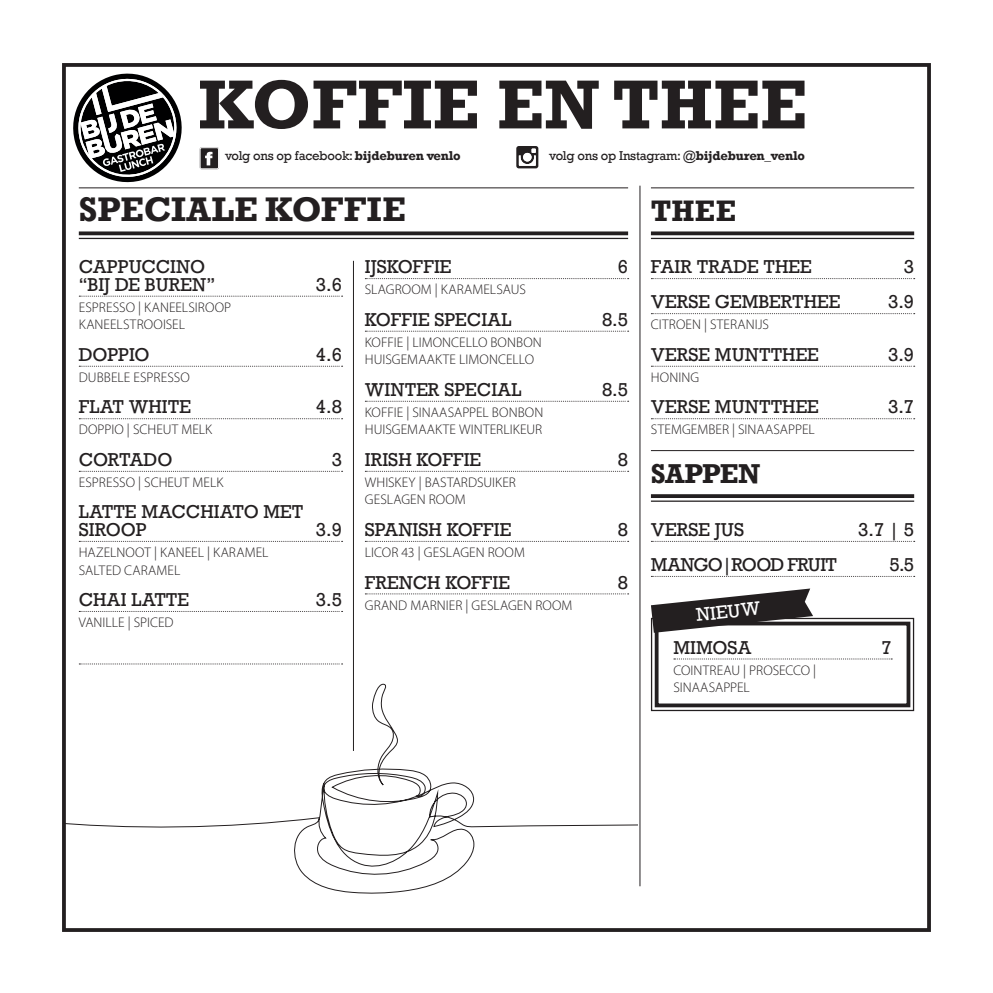
<style>
.page{position:relative;width:993px;height:993px;background:#fff}
.page>*{position:absolute;margin:0;border:0;box-sizing:border-box;transform-origin:0 0}
.KOP{font:700 70.35px "Rockwell";color:#231f20}
.TK-NIVEAU_1{font:700 35px "Rockwell";letter-spacing:.005em;color:#231f20}
.TK-NIVEAU_1-2{font:700 30.45px "Rockwell";color:#231f20}
.TK-NIVEAU_1-3{font:700 28px "Rockwell";letter-spacing:-.02em;color:#231f20}
.Kopjes_NOVA{font:17.5px/17.5px "Rockwell Nova";color:#231f20}
.Kopjes_NOVA-2{font:17.5px "Rockwell Nova";letter-spacing:-.04em;color:#231f20}
.Kopjes_NOVA-3{font:17.5px "Rockwell Nova";color:#fff}
.Body{font:14px/17.5px "Myriad Variable Concept";letter-spacing:.005em;color:#231f20}
.t1{font:13.12px "Rockwell";letter-spacing:-.02em;color:#231f20}
.s1{font-weight:700}
</style>
<div class="page">
<div style="left:62px;top:63px;width:868px;height:868px;border:4px solid #231f20"></div>
<hr style="left:79px;top:187px;width:549px;height:1px;background:#231f20">
<svg style="left:79px;top:231px;width:549px;height:4px;background:#3c393a"></svg>
<hr style="left:79px;top:238px;width:549px;height:1px;background:#231f20">
<svg style="left:79px;top:295px;width:263px;height:1px"></svg>
<svg style="left:79px;top:365px;width:263px;height:1px"></svg>
<svg style="left:79px;top:418px;width:263px;height:1px"></svg>
<svg style="left:79px;top:470px;width:263px;height:1px"></svg>
<svg style="left:79px;top:540px;width:263px;height:1px"></svg>
<svg style="left:79px;top:663px;width:263px;height:1px"></svg>
<svg style="left:365px;top:278px;width:263px;height:1px"></svg>
<svg style="left:365px;top:330px;width:263px;height:1px"></svg>
<svg style="left:365px;top:400px;width:263px;height:1px"></svg>
<svg style="left:365px;top:470px;width:263px;height:1px"></svg>
<svg style="left:365px;top:540px;width:263px;height:1px"></svg>
<svg style="left:365px;top:593px;width:263px;height:1px"></svg>
<hr style="left:650px;top:187px;width:263px;height:1px;background:#231f20">
<svg style="left:650px;top:231px;width:263px;height:4px"></svg>
<hr style="left:650px;top:238px;width:263px;height:1px;background:#231f20">
<svg style="left:651px;top:278px;width:263px;height:1px"></svg>
<svg style="left:651px;top:313px;width:263px;height:1px"></svg>
<svg style="left:651px;top:365px;width:263px;height:1px"></svg>
<svg style="left:651px;top:418px;width:263px;height:1px"></svg>
<hr style="left:650px;top:450px;width:263px;height:1px;background:#231f20">
<svg style="left:650px;top:494px;width:263px;height:4px"></svg>
<hr style="left:650px;top:500px;width:263px;height:1px;background:#231f20">
<svg style="left:651px;top:540px;width:261px;height:1px"></svg>
<svg style="left:516px;top:146px;width:22px;height:22px"></svg>
<div style="left:199px;top:147px;width:20px;height:22px;background:#231f20;border-radius:2px"></div>
<div style="left:198px;top:146px;width:22px;height:24px;border:1px solid #fff;border-radius:3px"></div>
<div style="left:200px;top:147px;width:19px;height:22px;border:1px solid #fff;border-radius:2px"></div>
<svg style="left:205px;top:152px;width:7px;height:13px"></svg>
<svg style="left:66px;top:766px;width:571px;height:127px"></svg>
<svg style="left:371px;top:683px;width:26px;height:102px"></svg>
<hr style="left:353px;top:261px;width:1px;height:489px;background:#231f20">
<hr style="left:639px;top:185px;width:1px;height:700px;background:#231f20">
<svg style="left:73px;top:73px;width:109px;height:110px"></svg>
<svg style="left:650px;top:588px;width:264px;height:123px"></svg>
<p class="KOP" style="left:198px;top:62px;width:609px">KOFFIE EN THEE</p>
<p class="t1" style="left:225px;top:148px;width:237px">volg ons op facebook: <span class="s1">bijdeburen venlo</span></p>
<p class="t1" style="left:549px;top:148px;width:257px">volg ons op Instagram: @<span class="s1">bijdeburen_venlo</span></p>
<p class="TK-NIVEAU_1" style="left:79px;top:188px;width:328px">SPECIALE KOFFIE</p>
<p class="Kopjes_NOVA" style="left:79px;top:258px;width:138px">CAPPUCCINO “BIJ DE BUREN”</p>
<p class="Kopjes_NOVA" style="left:365px;top:258px;width:88px">IJSKOFFIE</p>
<p class="Kopjes_NOVA" style="left:617px;top:258px;width:12px">6</p>
<p class="Body" style="left:365px;top:281px;width:162px">SLAGROOM | KARAMELSAUS</p>
<p class="Kopjes_NOVA" style="left:365px;top:311px;width:148px">KOFFIE SPECIAL</p>
<p class="Kopjes_NOVA" style="left:601px;top:311px;width:28px">8.5</p>
<p class="Body" style="left:365px;top:333px;width:178px">KOFFIE | LIMONCELLO BONBON</p>
<p class="Body" style="left:365px;top:351px;width:171px">HUISGEMAAKTE LIMONCELLO</p>
<p class="Kopjes_NOVA" style="left:365px;top:381px;width:158px">WINTER SPECIAL</p>
<p class="Kopjes_NOVA" style="left:601px;top:381px;width:28px">8.5</p>
<p class="Body" style="left:365px;top:403px;width:180px">KOFFIE | SINAASAPPEL BONBON</p>
<p class="Body" style="left:365px;top:421px;width:179px">HUISGEMAAKTE WINTERLIKEUR</p>
<p class="Kopjes_NOVA" style="left:365px;top:451px;width:118px">IRISH KOFFIE</p>
<p class="Kopjes_NOVA" style="left:617px;top:451px;width:12px">8</p>
<p class="Body" style="left:365px;top:473px;width:153px">WHISKEY | BASTARDSUIKER</p>
<p class="Body" style="left:365px;top:491px;width:102px">GESLAGEN ROOM</p>
<p class="Kopjes_NOVA" style="left:365px;top:521px;width:148px">SPANISH KOFFIE</p>
<p class="Kopjes_NOVA" style="left:617px;top:521px;width:12px">8</p>
<p class="Body" style="left:365px;top:543px;width:161px">LICOR 43 | GESLAGEN ROOM</p>
<p class="Kopjes_NOVA" style="left:365px;top:573px;width:147px">FRENCH KOFFIE</p>
<p class="Kopjes_NOVA" style="left:617px;top:573px;width:12px">8</p>
<p class="Body" style="left:365px;top:596px;width:209px">GRAND MARNIER | GESLAGEN ROOM</p>
<p class="Kopjes_NOVA" style="left:316px;top:276px;width:28px">3.6</p>
<p class="Body" style="left:79px;top:298px;width:154px">ESPRESSO | KANEELSIROOP<br>KANEELSTROOISEL</p>
<p class="Kopjes_NOVA" style="left:79px;top:346px;width:72px">DOPPIO</p>
<p class="Kopjes_NOVA" style="left:316px;top:346px;width:28px">4.6</p>
<p class="Body" style="left:79px;top:368px;width:112px">DUBBELE ESPRESSO</p>
<p class="Kopjes_NOVA" style="left:79px;top:398px;width:114px">FLAT WHITE</p>
<p class="Kopjes_NOVA" style="left:316px;top:398px;width:28px">4.8</p>
<p class="Body" style="left:79px;top:421px;width:135px">DOPPIO | SCHEUT MELK</p>
<p class="Kopjes_NOVA" style="left:79px;top:451px;width:95px">CORTADO</p>
<p class="Kopjes_NOVA" style="left:331px;top:451px;width:12px">3</p>
<p class="Body" style="left:79px;top:473px;width:146px">ESPRESSO | SCHEUT MELK</p>
<p class="Kopjes_NOVA" style="left:79px;top:503px;width:226px">LATTE MACCHIATO MET<br>SIROOP</p>
<p class="Kopjes_NOVA" style="left:316px;top:521px;width:28px">3.9</p>
<p class="Body" style="left:79px;top:543px;width:191px">HAZELNOOT | KANEEL | KARAMEL</p>
<p class="Body" style="left:79px;top:561px;width:103px">SALTED CARAMEL</p>
<p class="Kopjes_NOVA" style="left:79px;top:591px;width:112px">CHAI LATTE</p>
<p class="Kopjes_NOVA" style="left:316px;top:591px;width:28px">3.5</p>
<p class="Body" style="left:79px;top:613px;width:96px">VANILLE | SPICED</p>
<p class="TK-NIVEAU_1-2" style="left:650px;top:192px;width:87px">THEE</p>
<p class="Kopjes_NOVA" style="left:650px;top:258px;width:162px">FAIR TRADE THEE</p>
<p class="Kopjes_NOVA" style="left:903px;top:258px;width:12px">3</p>
<p class="Kopjes_NOVA" style="left:650px;top:293px;width:191px">VERSE GEMBERTHEE</p>
<p class="Kopjes_NOVA" style="left:887px;top:293px;width:28px">3.9</p>
<p class="Body" style="left:650px;top:316px;width:119px">CITROEN | STERANIJS</p>
<p class="Kopjes_NOVA" style="left:650px;top:346px;width:169px">VERSE MUNTTHEE</p>
<p class="Kopjes_NOVA" style="left:887px;top:346px;width:28px">3.9</p>
<p class="Body" style="left:650px;top:368px;width:50px">HONING</p>
<p class="Kopjes_NOVA" style="left:650px;top:398px;width:169px">VERSE MUNTTHEE</p>
<p class="Kopjes_NOVA" style="left:887px;top:398px;width:28px">3.7</p>
<p class="Body" style="left:650px;top:421px;width:165px">STEMGEMBER | SINAASAPPEL</p>
<p class="TK-NIVEAU_1-3" style="left:650px;top:457px;width:111px">SAPPEN</p>
<p class="Kopjes_NOVA" style="left:650px;top:521px;width:95px">VERSE JUS</p>
<p class="Kopjes_NOVA" style="left:858px;top:521px;width:57px">3.7 | 5</p>
<p class="Kopjes_NOVA-2" style="left:650px;top:553px;width:188px">MANGO|ROOD FRUIT</p>
<p class="Kopjes_NOVA" style="left:889px;top:556px;width:26px">5.5</p>
<p class="Kopjes_NOVA-3" style="left:694px;top:603px;width:66px;rotate:-6deg">NIEUW</p>
<p class="Kopjes_NOVA" style="left:673px;top:638px;width:79px">MIMOSA</p>
<p class="Kopjes_NOVA" style="left:881px;top:638px;width:12px">7</p>
<p class="Body" style="left:673px;top:661px;width:144px">COINTREAU | PROSECCO |<br>SINAASAPPEL</p>
</div>
